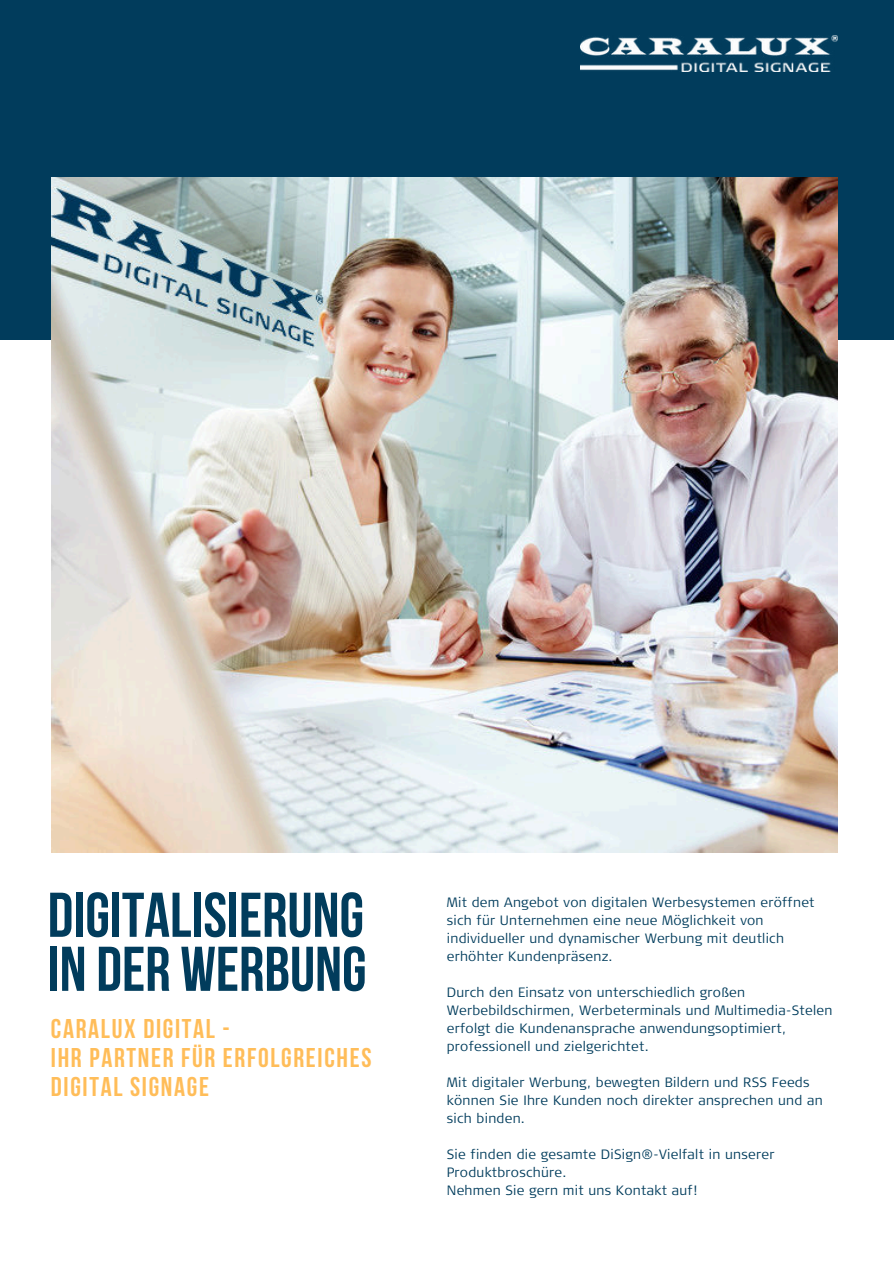
<style>
.page{position:relative;width:894px;height:1264px;background:#fff}
.page>*{position:absolute;margin:0;border:0;box-sizing:border-box;transform-origin:0 0}
.t1{font:700 63px/54px "Bebas Neue";color:#013c5c}
.t2{font:700 27px/29.2px "Bebas Neue";letter-spacing:.06em;color:#ffbd59}
.t3{font:300 13.5px/18px "Signa Column";letter-spacing:.02em;color:#013c5c}
</style>
<div class="page">
<div style="left:0;top:0;width:893px;height:340px;background:#013c5c"></div>
<img style="left:580px;top:36px;width:257px;height:36px">
<img style="left:52px;top:178px;width:785px;height:674px">
<h1 class="t1" style="left:48px;top:887px;width:320px">DIGITALISIERUNG<br>IN DER WERBUNG</h1>
<h2 class="t2" style="left:51px;top:1013px;width:322px">CARALUX DIGITAL -<br>IHR PARTNER FÜR ERFOLGREICHES<br>DIGITAL SIGNAGE</h2>
<p class="t3" style="left:446px;top:893px;width:369px">Mit dem Angebot von digitalen Werbesystemen eröffnet sich für Unternehmen eine neue Möglichkeit von individueller und dynamischer Werbung mit deutlich erhöhter Kundenpräsenz.</p>
<p class="t3" style="left:446px;top:983px;width:387px">Durch den Einsatz von unterschiedlich großen Werbebildschirmen, Werbeterminals und Multimedia-Stelen erfolgt die Kundenansprache anwendungsoptimiert, professionell und zielgerichtet.</p>
<p class="t3" style="left:446px;top:1073px;width:377px">Mit digitaler Werbung, bewegten Bildern und RSS Feeds können Sie Ihre Kunden noch direkter ansprechen und an sich binden.</p>
<p class="t3" style="left:446px;top:1145px;width:329px">Sie finden die gesamte DiSign®-Vielfalt in unserer<br>Produktbroschüre.<br>Nehmen Sie gern mit uns Kontakt auf!</p>
</div>
